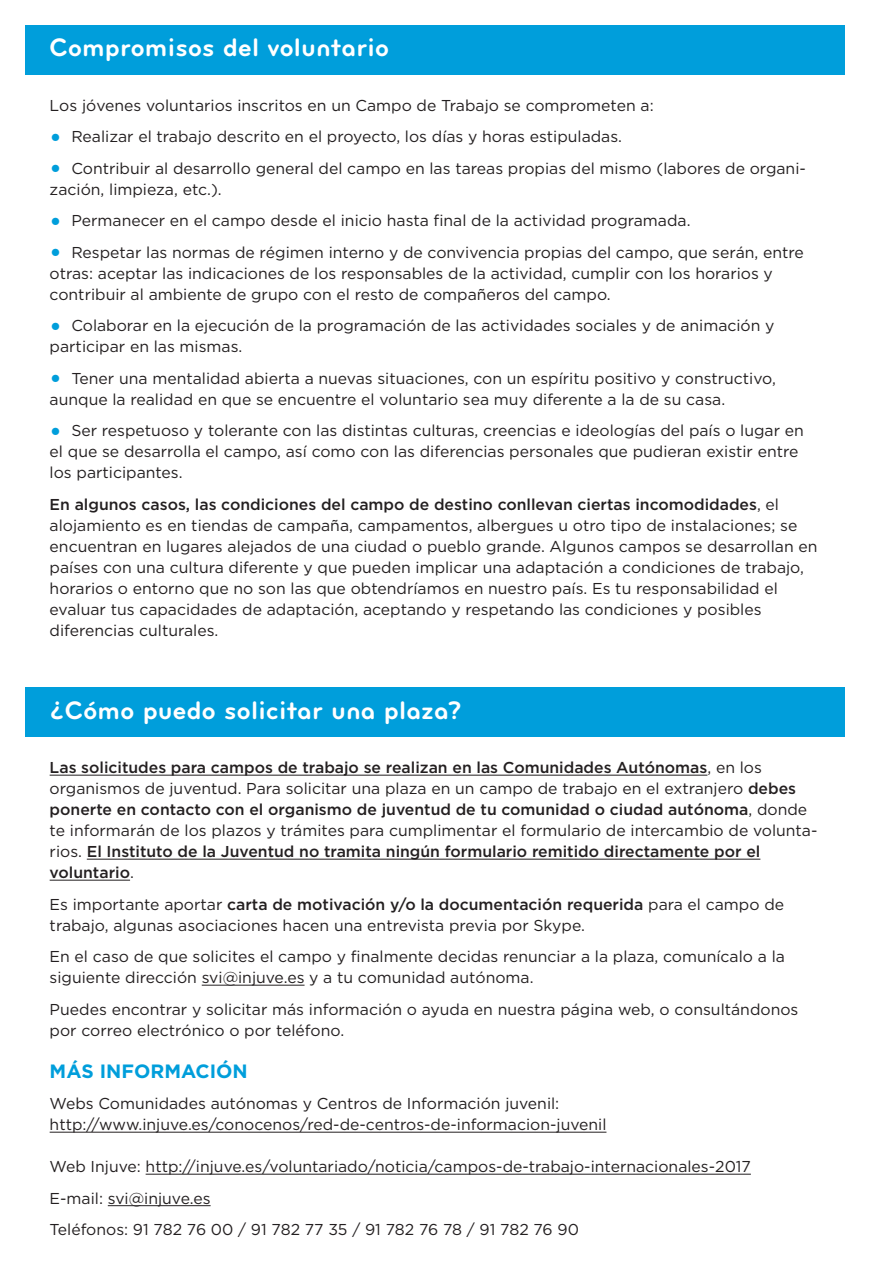
<style>
.page{position:relative;width:869px;height:1270px;background:#fff}
.page>*{position:absolute;margin:0;border:0;box-sizing:border-box;transform-origin:0 0}
.t1{font:26.25px "Bryant Bold Alt";letter-spacing:.01em;color:#fff}
.t2{font:700 19.25px "Gotham";color:#009edb}
.t3{font:15.75px/21px "Gotham";color:#231f20}
.t4{font:500 15.75px/21px "Gotham";color:#231f20}
.s1{font-weight:700;font-size:24.5px;color:#009edb}
.s2{font-weight:500}
.s3{font-weight:400}
</style>
<div class="page">
<div style="left:25px;top:25px;width:818px;height:49px;background:#009edb"></div>
<div style="left:25px;top:687px;width:818px;height:50px;background:#009edb"></div>
<hr style="left:50px;top:775px;width:657px;height:1px;background:#231f20">
<hr style="left:87px;top:859px;width:673px;height:1px;background:#231f20">
<hr style="left:50px;top:880px;width:80px;height:1px;background:#231f20">
<hr style="left:202px;top:985px;width:102px;height:1px;background:#231f20">
<hr style="left:50px;top:1132px;width:556px;height:1px;background:#231f20">
<hr style="left:145px;top:1174px;width:605px;height:1px;background:#231f20">
<hr style="left:108px;top:1205px;width:102px;height:1px;background:#231f20">
<h1 class="t1" style="left:50px;top:33px;width:340px">Compromisos del voluntario</h1>
<p class="t3" style="left:50px;top:94px;width:605px">Los jóvenes voluntarios inscritos en un Campo de Trabajo se comprometen a:</p>
<p class="t3" style="left:50px;top:126px;width:573px"><span class="s1">•</span> Realizar el trabajo descrito en el proyecto, los días y horas estipuladas.</p>
<p class="t3" style="left:50px;top:157px;width:757px"><span class="s1">•</span> Contribuir al desarrollo general del campo en las tareas propias del mismo (labores de organi&shy;zación, limpieza, etc.).</p>
<p class="t3" style="left:50px;top:210px;width:642px"><span class="s1">•</span> Permanecer en el campo desde el inicio hasta final de la actividad programada.</p>
<p class="t3" style="left:50px;top:241px;width:755px"><span class="s1">•</span> Respetar las normas de régimen interno y de convivencia propias del campo, que serán, entre otras: aceptar las indicaciones de los responsables de la actividad, cumplir con los horarios y contribuir al ambiente de grupo con el resto de compañeros del campo.</p>
<p class="t3" style="left:50px;top:315px;width:726px"><span class="s1">•</span> Colaborar en la ejecución de la programación de las actividades sociales y de animación y participar en las mismas.</p>
<p class="t3" style="left:50px;top:367px;width:727px"><span class="s1">•</span> Tener una mentalidad abierta a nuevas situaciones, con un espíritu positivo y constructivo, aunque la realidad en que se encuentre el voluntario sea muy diferente a la de su casa.</p>
<p class="t3" style="left:50px;top:420px;width:755px"><span class="s1">•</span> Ser respetuoso y tolerante con las distintas culturas, creencias e ideologías del país o lugar en el que se desarrolla el campo, así como con las diferencias personales que pudieran existir entre los participantes.</p>
<p class="t3" style="left:50px;top:493px;width:769px"><span class="s2">En algunos casos, las condiciones del campo de destino conllevan ciertas incomodidades</span>, el alojamiento es en tiendas de campaña, campamentos, albergues u otro tipo de instalaciones; se encuentran en lugares alejados de una ciudad o pueblo grande. Algunos campos se desarrollan en países con una cultura diferente y que pueden implicar una adaptación a condiciones de trabajo, horarios o entorno que no son las que obtendríamos en nuestro país. Es tu responsabilidad el evaluar tus capacidades de adaptación, aceptando y respetando las condiciones y posibles diferencias culturales.</p>
<h1 class="t1" style="left:50px;top:695px;width:413px">¿Cómo puedo solicitar una plaza?</h1>
<p class="t4" style="left:50px;top:757px;width:769px">Las solicitudes para campos de trabajo se realizan en las Comunidades Autónomas<span class="s3">, en los organismos de juventud. Para solicitar una plaza en un campo de trabajo en el extranjero</span> debes ponerte en contacto con el organismo de juventud de tu comunidad o ciudad autónoma<span class="s3">, donde te informarán de los plazos y trámites para cumplimentar el formulario de intercambio de volunta&shy;rios.</span> El Instituto de la Juventud no tramita ningún formulario remitido directamente por el voluntario<span class="s3">.</span></p>
<p class="t3" style="left:50px;top:893px;width:735px">Es importante aportar <span class="s2">carta de motivación y/o la documentación requerida</span> para el campo de trabajo, algunas asociaciones hacen una entrevista previa por Skype.</p>
<p class="t3" style="left:50px;top:946px;width:736px">En el caso de que solicites el campo y finalmente decidas renunciar a la plaza, comunícalo a la siguiente dirección svi@injuve.es y a tu comunidad autónoma.</p>
<p class="t3" style="left:50px;top:998px;width:750px">Puedes encontrar y solicitar más información o ayuda en nuestra página web, o consultándonos por correo electrónico o por teléfono.</p>
<p class="t2" style="left:50px;top:1060px;width:199px">MÁS INFORMACIÓN</p>
<p class="t3" style="left:50px;top:1093px;width:558px">Webs Comunidades autónomas y Centros de Información juvenil: http://www.injuve.es/conocenos/red-de-centros-de-informacion-juvenil</p>
<p class="t3" style="left:50px;top:1150px;width:702px;line-height:31.5px">Web Injuve: http://injuve.es/voluntariado/noticia/campos-de-trabajo-internacionales-2017<br>E-mail: svi@injuve.es<br>Teléfonos: 91 782 76 00 / 91 782 77 35 / 91 782 76 78 / 91 782 76 90</p>
</div>
